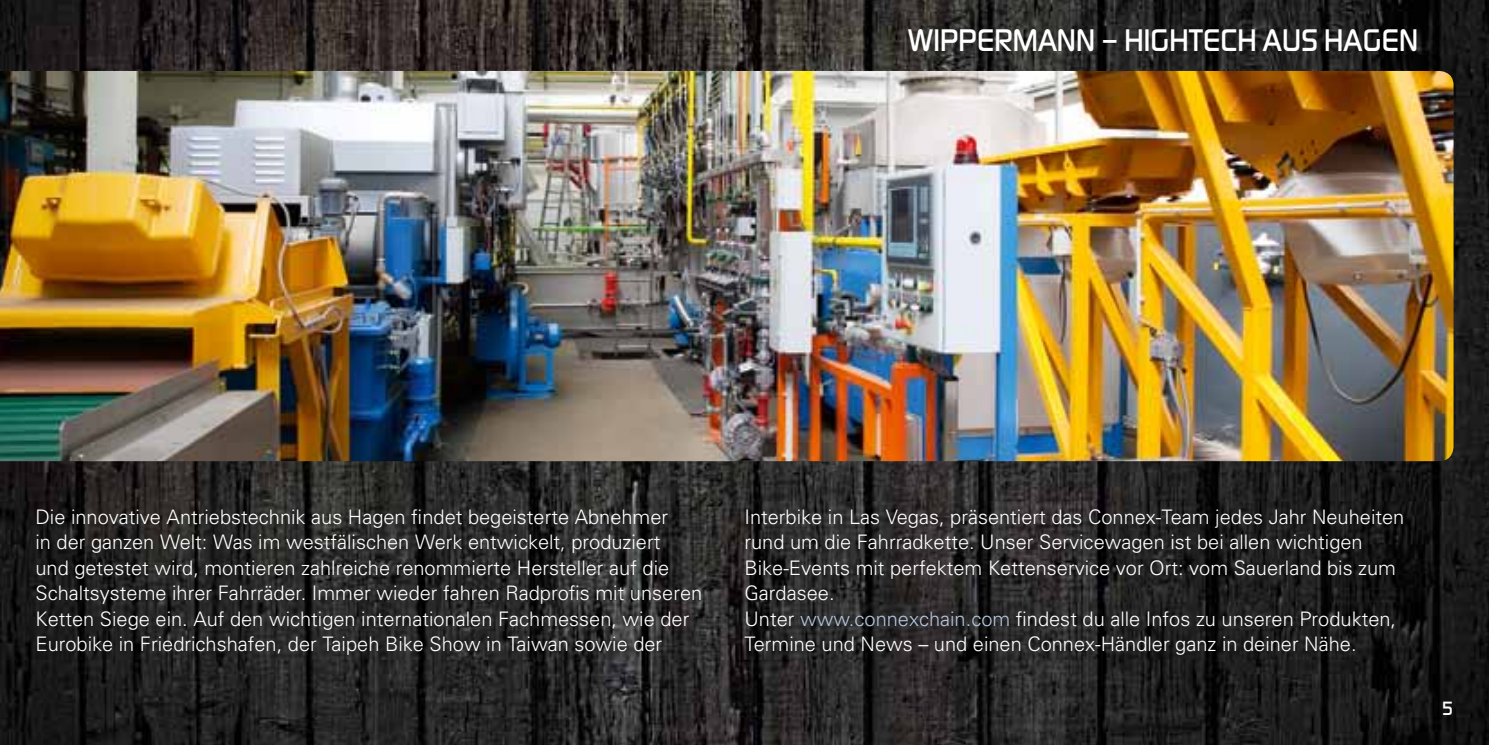
<style>
.page{position:relative;width:1489px;height:745px;background:#fff}
.page>*{position:absolute;margin:0;border:0;box-sizing:border-box;transform-origin:0 0}
.t1{font:500 32.5px "Digital Sans EFOP";color:#fff}
.t2{font:300 20px/25.5px "Univers";color:#fff}
.t3{font:500 20px "Digital Sans EFOP";color:#fff}
.s1{color:#b4c6de}
</style>
<div class="page">
<img style="left:0;top:0;width:1488px;height:744px">
<img style="left:0;top:71px;width:1453px;height:390px">
<h1 class="t1" style="left:907px;top:21px;width:511px">WIPPERMANN – HIGHTECH AUS HAGEN</h1>
<p class="t2" style="left:35px;top:503px;width:668px">Die innovative Antriebstechnik aus Hagen findet begeisterte Abnehmer<br>in der ganzen Welt: Was im westfälischen Werk entwickelt, produziert<br>und getestet wird, montieren zahlreiche renommierte Hersteller auf die Schaltsysteme ihrer Fahrräder. Immer wieder fahren Radprofis mit unseren Ketten Siege ein. Auf den wichtigen internationalen Fachmessen, wie der Eurobike in Friedrichshafen, der Taipeh Bike Show in Taiwan sowie der</p>
<p class="t2" style="left:744px;top:503px;width:661px">Interbike in Las Vegas, präsentiert das Connex-Team jedes Jahr Neuheiten rund um die Fahrradkette. Unser Servicewagen ist bei allen wichtigen Bike-Events mit perfektem Kettenservice vor Ort: vom Sauerland bis zum Gardasee.<br>Unter <span class="s1">www.connexchain.com</span> findest du alle Infos zu unseren Produkten, Termine und News – und einen Connex-Händler ganz in deiner Nähe.</p>
<p class="t3" style="left:1441px;top:696px;width:13px">5</p>
</div>
